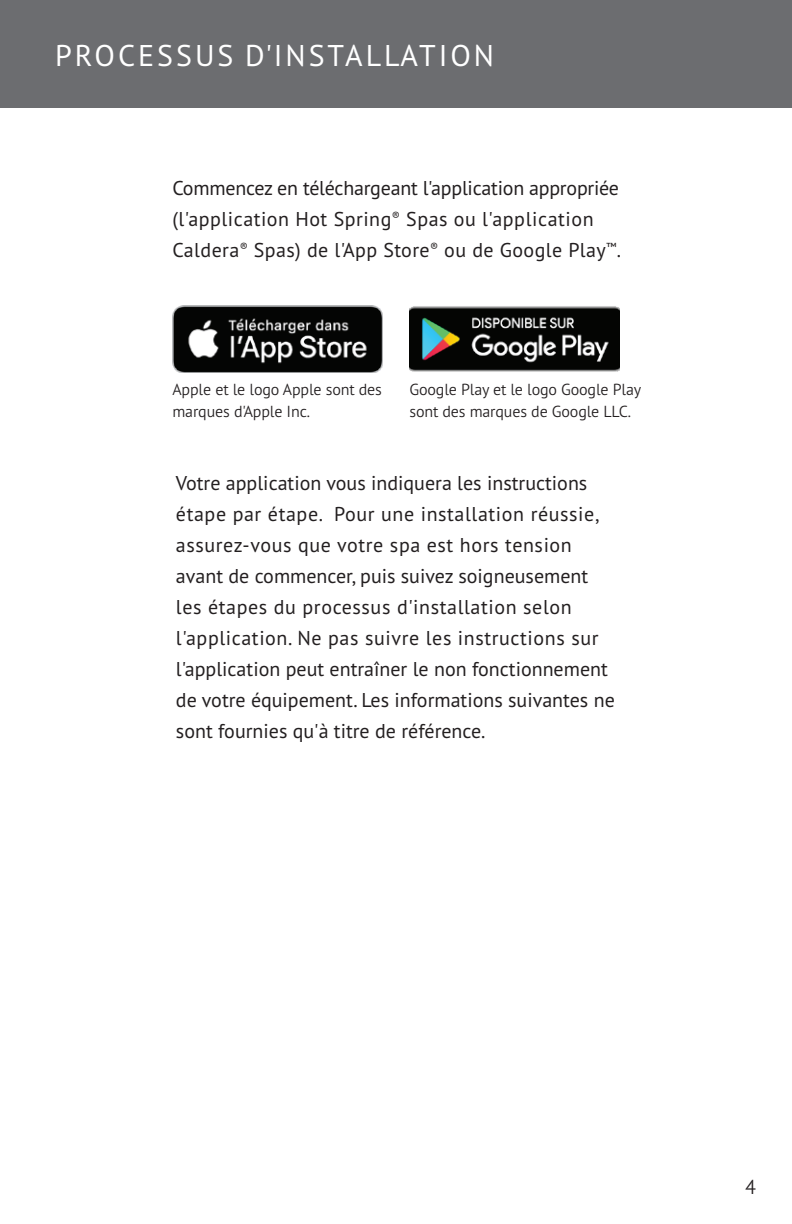
<style>
.page{position:relative;width:792px;height:1224px;background:#fff}
.page>*{position:absolute;margin:0;border:0;box-sizing:border-box;transform-origin:0 0}
.t1{font:30px "PT Sans Pro";letter-spacing:.1em;color:#fff}
.t2{font:20px/31px "PT Sans Pro";color:#231f20}
.t3{font:20px/31px "PT Sans Pro";letter-spacing:.02em;color:#231f20}
.t4{font:300 20px "PT Sans Pro";color:#231f20}
.t5{font:300 16px/22px "PT Sans Pro";letter-spacing:-.01em;color:#231f20}
</style>
<div class="page">
<div style="left:0;top:0;width:792px;height:108px;background:#6c6d70"></div>
<img style="left:172px;top:306px;width:210px;height:66px">
<img style="left:410px;top:306px;width:210px;height:66px">
<h1 class="t1" style="left:55px;top:36px;width:440px">PROCESSUS D'INSTALLATION</h1>
<p class="t3" style="left:172px;top:172px;width:450px">Commencez en téléchargeant l'application appropriée (l'application Hot Spring<sup>®</sup> Spas ou l'application<br>Caldera<sup>®</sup> Spas) de l'App Store<sup>®</sup> ou de Google Play<sup>™</sup>.</p>
<p class="t5" style="left:172px;top:378px;width:211px">Apple et le logo Apple sont des marques d'Apple Inc.</p>
<p class="t5" style="left:410px;top:378px;width:233px">Google Play et le logo Google Play sont des marques de Google LLC.</p>
<p class="t2" style="left:176px;top:467px;width:440px">Votre application vous indiquera les instructions étape par étape. Pour une installation réussie, assurez-vous que votre spa est hors tension avant de commencer, puis suivez soigneusement les étapes du processus d'installation selon l'application. Ne pas suivre les instructions sur l'application peut entraîner le non fonctionnement de votre équipement. Les informations suivantes ne sont fournies qu'à titre de référence.</p>
<p class="t4" style="left:745px;top:1174px;width:12px">4</p>
</div>
